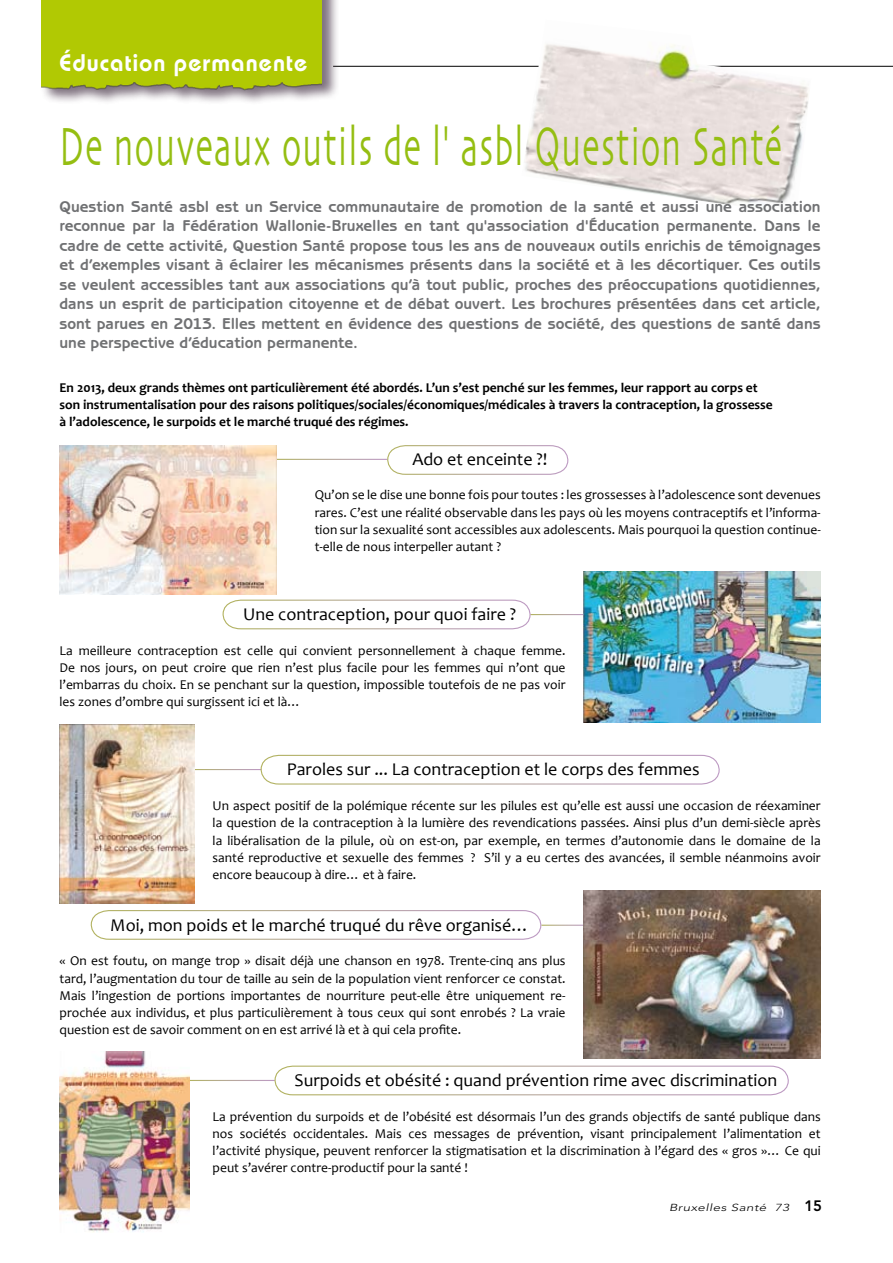
<style>
.page{position:relative;width:893px;height:1263px;background:#fff}
.page>*{position:absolute;margin:0;border:0;box-sizing:border-box;transform-origin:0 0}
.t1{font:56.25px "Skia";letter-spacing:.04em;color:#95be12;scale:.6 1}
.t2{font:600 24px "Bauhaus";letter-spacing:.045em;color:#fff}
.t3{font:18px "Candara";color:#000}
.t4{font:700 15.75px/19.5px "Benguiat Gothic";color:#707173;text-align:justify}
.t5{font:13.5px/17.2px "Candara";color:#000;text-align:justify}
.t6{font:700 13.5px/17.2px "Candara";color:#000}
.t7{font:italic 300 10.2px "Avenir";letter-spacing:.03em;color:#000;scale:1.33 1}
.s1{font-weight:800;font-style:normal;font-size:15px}
</style>
<div class="page">
<hr style="left:333px;top:66px;width:560px;height:1px;background:#000">
<img style="left:522px;top:44px;width:289px;height:161px">
<div style="left:40px;top:0;width:299px;height:105px;background:#564556;opacity:.75"></div>
<img style="left:41px;top:0;width:281px;height:94px">
<img style="left:584px;top:571px;width:237px;height:151px">
<img style="left:60px;top:446px;width:216px;height:148px">
<img style="left:60px;top:725px;width:135px;height:178px">
<img style="left:584px;top:890px;width:237px;height:168px">
<img style="left:60px;top:1052px;width:129px;height:180px">
<svg style="left:387px;top:445px;width:182px;height:30px"></svg>
<svg style="left:222px;top:599px;width:309px;height:31px"></svg>
<svg style="left:260px;top:754px;width:460px;height:31px"></svg>
<svg style="left:90px;top:910px;width:452px;height:30px"></svg>
<svg style="left:274px;top:1065px;width:515px;height:31px"></svg>
<h2 class="t2" style="left:60px;top:49px;width:249px">éducation permanente</h2>
<h1 class="t1" style="left:60px;top:113px;width:1206px">De nouveaux outils de l' asbl Question Santé</h1>
<p class="t4" style="left:60px;top:197px;width:763px">Question Santé asbl est un Service communautaire de promotion de la santé et aussi une association reconnue par la Fédération Wallonie-Bruxelles en tant qu'association d'Éducation permanente. Dans le cadre de cette activité, Question Santé propose tous les ans de nouveaux outils enrichis de témoignages et d’exemples visant à éclairer les mécanismes présents dans la société et à les décortiquer. Ces outils se veulent accessibles tant aux associations qu’à tout public, proches des préoccupations quotidiennes, dans un esprit de participation citoyenne et de débat ouvert. Les brochures présentées dans cet article, sont parues en 2013. Elles mettent en évidence des questions de société, des questions de santé dans une perspective d’éducation permanente.</p>
<p class="t6" style="left:60px;top:379px;width:715px">En 2013, deux grands thèmes ont particulièrement été abordés. L’un s’est penché sur les femmes, leur rapport au corps et son instrumentalisation pour des raisons politiques/sociales/économiques/médicales à travers la contraception, la grossesse à l’adolescence, le surpoids et le marché truqué des régimes.</p>
<h3 class="t3" style="left:412px;top:448px;width:137px">Ado et enceinte ?!</h3>
<p class="t5" style="left:315px;top:486px;width:508px">Qu’on se le dise une bonne fois pour toutes : les grossesses à l’adolescence sont devenues rares. C’est une réalité observable dans les pays où les moyens contraceptifs et l’informa&shy;tion sur la sexualité sont accessibles aux adolescents. Mais pourquoi la question continue&shy;t-elle de nous interpeller autant ?</p>
<h3 class="t3" style="left:243px;top:603px;width:275px">Une contraception, pour quoi faire ?</h3>
<p class="t5" style="left:60px;top:642px;width:507px">La meilleure contraception est celle qui convient personnellement à chaque femme.<br>De nos jours, on peut croire que rien n’est plus facile pour les femmes qui n’ont que l’embarras du choix. En se penchant sur la question, impossible toutefois de ne pas voir les zones d’ombre qui surgissent ici et là…</p>
<h3 class="t3" style="left:287px;top:759px;width:414px">Paroles sur ... La contraception et le corps des femmes</h3>
<p class="t5" style="left:213px;top:797px;width:610px">Un aspect positif de la polémique récente sur les pilules est qu’elle est aussi une occasion de réexaminer la question de la contraception à la lumière des revendications passées. Ainsi plus d’un demi-siècle après la libéralisation de la pilule, où on est-on, par exemple, en termes d’autonomie dans le domaine de la santé reproductive et sexuelle des femmes ? S’il y a eu certes des avancées, il semble néanmoins avoir encore beaucoup à dire… et à faire.</p>
<h3 class="t3" style="left:110px;top:914px;width:421px">Moi, mon poids et le marché truqué du rêve organisé…</h3>
<p class="t5" style="left:60px;top:952px;width:508px">« On est foutu, on mange trop » disait déjà une chanson en 1978. Trente-cinq ans plus tard, l’augmentation du tour de taille au sein de la population vient renforcer ce constat.<br>Mais l’ingestion de portions importantes de nourriture peut-elle être uniquement re&shy;prochée aux individus, et plus particulièrement à tous ceux qui sont enrobés ? La vraie question est de savoir comment on en est arrivé là et à qui cela profite.</p>
<h3 class="t3" style="left:295px;top:1069px;width:484px">Surpoids et obésité : quand prévention rime avec discrimination</h3>
<p class="t5" style="left:213px;top:1107px;width:610px">La prévention du surpoids et de l’obésité est désormais l’un des grands objectifs de santé publique dans nos sociétés occidentales. Mais ces messages de prévention, visant principalement l’alimentation et l’activité physique, peuvent renforcer la stigmatisation et la discrimination à l’égard des « gros »… Ce qui peut s’avérer contre-productif pour la santé !</p>
<p class="t7" style="left:669px;top:1201px;width:117px">Bruxelles Santé 73 <span class="s1">15</span></p>
</div>
